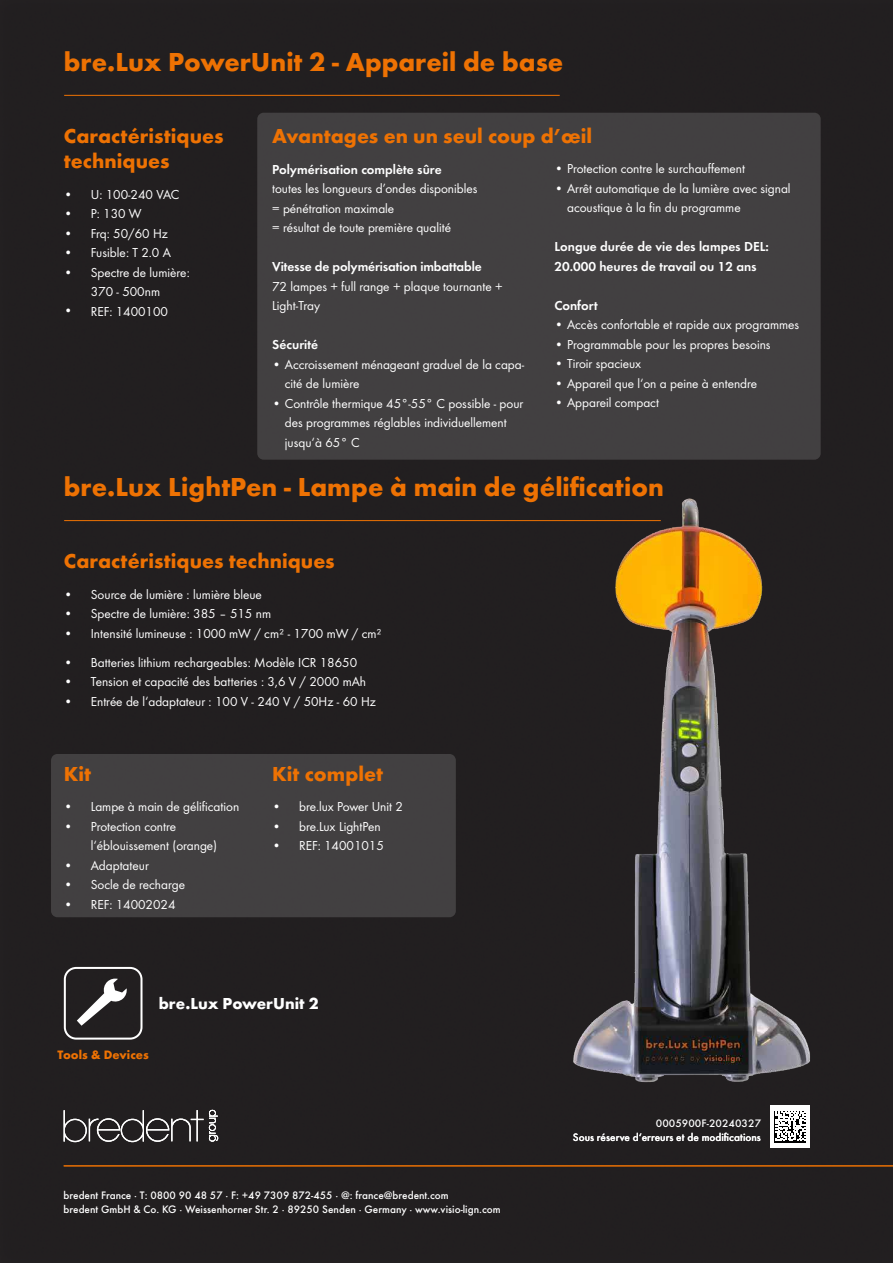
<style>
.page{position:relative;width:893px;height:1263px;background:#221f20}
.page>*{position:absolute;margin:0;border:0;box-sizing:border-box;transform-origin:0 0}
.t1{font:700 27px "Futura";color:#ee7203}
.t2{font:700 21px/25.2px "Futura";color:#ee7203}
.t3{font:700 16.5px "Futura";color:#fff}
.t4{font:13.5px/19.5px "Futura Boo";color:#fff}
.t5{font:13.5px/19.5px "Futura Dem";color:#fff}
.t6{font:700 12.6px "Futura";color:#ee7203}
.t7{font:500 11.25px/14.4px "Futura";color:#fff}
</style>
<div class="page">
<svg style="left:64px;top:1110px;width:154px;height:32px;background:#4b4849"></svg>
<div style="left:51px;top:754px;width:405px;height:163px;background:#424041;border-radius:6px"></div>
<div style="left:257px;top:113px;width:564px;height:347px;background:#424041;border-radius:6px"></div>
<img style="left:557px;top:480px;width:273px;height:612px">
<div style="left:64px;top:967px;width:78px;height:72px;border:2px solid #fff;border-radius:11px"></div>
<svg style="left:77px;top:978px;width:50px;height:48px"></svg>
<hr style="left:64px;top:1165px;width:829px;height:1px;background:#ee7203">
<div style="left:770px;top:1106px;width:39px;height:42px;background:#fff"></div>
<svg style="left:774px;top:1111px;width:31px;height:32px"></svg>
<hr style="left:64px;top:95px;width:496px;height:1px;background:#ee7203">
<hr style="left:64px;top:520px;width:597px;height:1px;background:#ee7203">
<h1 class="t1" style="left:64px;top:50px;width:501px">bre.Lux PowerUnit 2 - Appareil de base</h1>
<h2 class="t2" style="left:64px;top:125px;width:161px">Caractéristiques techniques</h2>
<p class="t4" style="left:64px;top:185px;width:117px">• U: 100-240 VAC</p>
<p class="t4" style="left:64px;top:205px;width:79px">• P: 130 W</p>
<p class="t4" style="left:64px;top:224px;width:106px">• Frq: 50/60 Hz</p>
<p class="t4" style="left:64px;top:244px;width:109px">• Fusible: T 2.0 A</p>
<p class="t4" style="left:64px;top:263px;width:128px;text-align:center">• Spectre de lumière:<br>370 - 500nm</p>
<p class="t4" style="left:64px;top:302px;width:106px">• REF: 1400100</p>
<h2 class="t2" style="left:272px;top:125px;width:321px">Avantages en un seul coup d’œil</h2>
<p class="t5" style="left:272px;top:160px;width:171px">Polymérisation complète sûre</p>
<p class="t4" style="left:272px;top:180px;width:207px">toutes les longueurs d’ondes disponibles = pénétration maximale<br>= résultat de toute première qualité</p>
<p class="t5" style="left:272px;top:258px;width:211px">Vitesse de polymérisation imbattable</p>
<p class="t4" style="left:272px;top:277px;width:232px">72 lampes + full range + plaque tournante +<br>Light-Tray</p>
<p class="t5" style="left:272px;top:336px;width:47px">Sécurité</p>
<p class="t4" style="left:285px;top:355px;width:241px;text-indent:-13px">• Accroissement ménageant graduel de la capa&shy;cité de lumière</p>
<p class="t4" style="left:285px;top:394px;width:240px;text-indent:-13px">• Contrôle thermique 45°-55° C possible - pour des programmes réglables individuellement jusqu‘à 65° C</p>
<p class="t4" style="left:554px;top:160px;width:192px">• Protection contre le surchauffement</p>
<p class="t4" style="left:567px;top:180px;width:225px;text-indent:-13px">• Arrêt automatique de la lumière avec signal acoustique à la fin du programme</p>
<p class="t5" style="left:554px;top:238px;width:216px">Longue durée de vie des lampes DEL:<br>20.000 heures de travail ou 12 ans</p>
<p class="t5" style="left:554px;top:296px;width:45px">Confort</p>
<p class="t4" style="left:554px;top:316px;width:246px">• Accès confortable et rapide aux programmes</p>
<p class="t4" style="left:554px;top:336px;width:218px">• Programmable pour les propres besoins</p>
<p class="t4" style="left:554px;top:355px;width:88px">• Tiroir spacieux</p>
<p class="t4" style="left:554px;top:375px;width:204px">• Appareil que l‘on a peine à entendre</p>
<p class="t4" style="left:554px;top:394px;width:106px">• Appareil compact</p>
<h1 class="t1" style="left:64px;top:475px;width:602px">bre.Lux LightPen - Lampe à main de gélification</h1>
<h2 class="t2" style="left:64px;top:550px;width:272px">Caractéristiques techniques</h2>
<p class="t4" style="left:64px;top:585px;width:200px">• Source de lumière : lumière bleue</p>
<p class="t4" style="left:64px;top:605px;width:209px">• Spectre de lumière: 385 – 515 nm</p>
<p class="t4" style="left:64px;top:624px;width:320px">• Intensité lumineuse : 1000 mW / cm² - 1700 mW / cm²</p>
<p class="t4" style="left:64px;top:653px;width:295px">• Batteries lithium rechargeables: Modèle ICR 18650</p>
<p class="t4" style="left:64px;top:673px;width:304px">• Tension et capacité des batteries : 3,6 V / 2000 mAh</p>
<p class="t4" style="left:64px;top:692px;width:314px">• Entrée de l‘adaptateur : 100 V - 240 V / 50Hz - 60 Hz</p>
<h2 class="t2" style="left:64px;top:763px;width:29px">Kit</h2>
<p class="t4" style="left:64px;top:798px;width:177px">• Lampe à main de gélification</p>
<p class="t4" style="left:91px;top:817px;width:128px;text-indent:-27px">• Protection contre l‘éblouissement (orange)</p>
<p class="t4" style="left:64px;top:856px;width:87px">• Adaptateur</p>
<p class="t4" style="left:64px;top:876px;width:123px">• Socle de recharge</p>
<p class="t4" style="left:64px;top:895px;width:113px">• REF: 14002024</p>
<h2 class="t2" style="left:272px;top:763px;width:113px">Kit complet</h2>
<p class="t4" style="left:272px;top:798px;width:132px">• bre.lux Power Unit 2</p>
<p class="t4" style="left:272px;top:817px;width:110px">• bre.Lux LightPen</p>
<p class="t4" style="left:272px;top:837px;width:113px">• REF: 14001015</p>
<p class="t3" style="left:159px;top:996px;width:161px">bre.Lux PowerUnit 2</p>
<p class="t6" style="left:58px;top:1049px;width:93px">Tools &amp; Devices</p>
<p class="t7" style="left:64px;top:1189px;width:439px">bredent France · T: 0800 90 48 57 · F: +49 7309 872-455 · @: france@bredent.com<br>bredent GmbH &amp; Co. KG · Weissenhorner Str. 2 · 89250 Senden · Germany · www.visio-lign.com</p>
<p class="t7" style="left:656px;top:1117px;width:107px">0005900F-20240327</p>
<p class="t7" style="left:573px;top:1131px;width:190px">Sous réserve d‘erreurs et de modifications</p>
</div>
